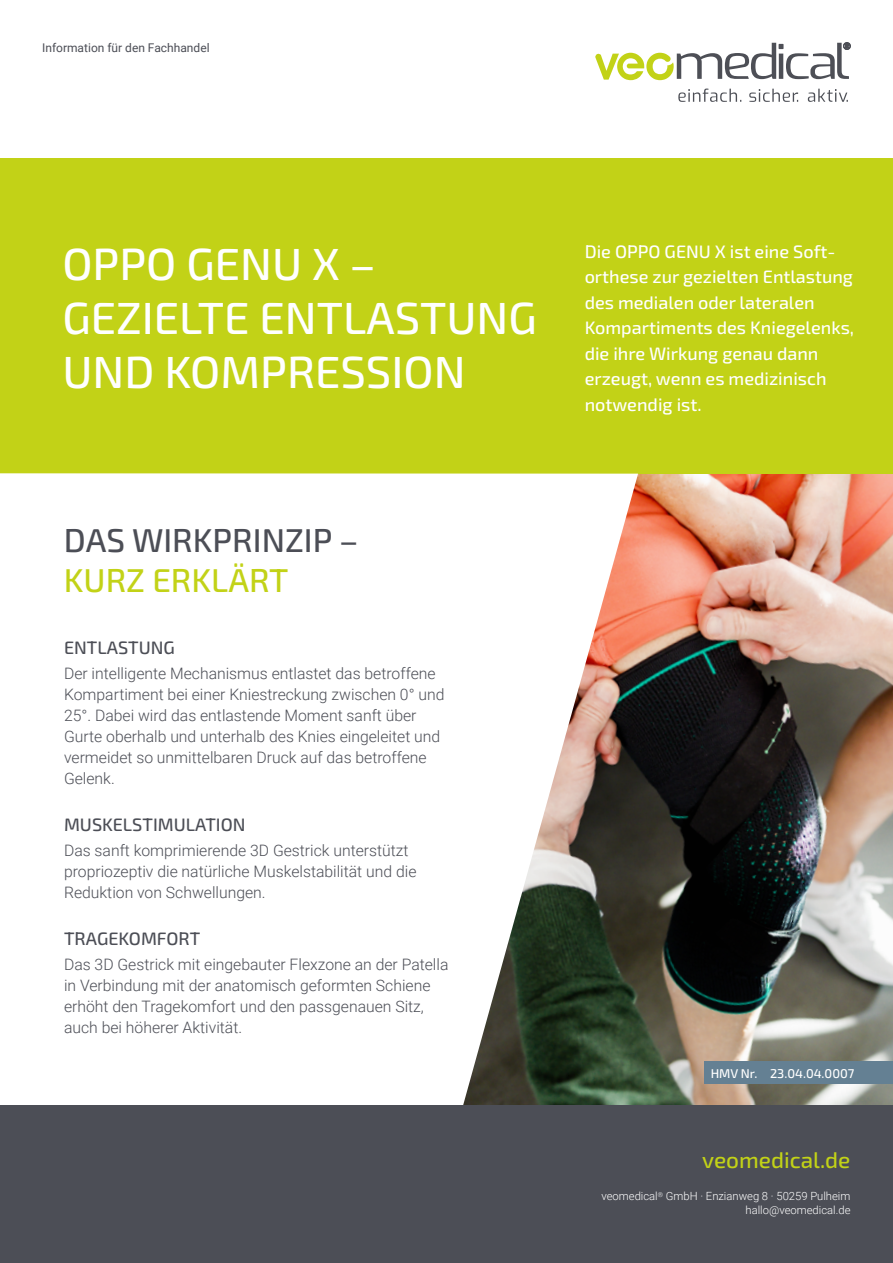
<style>
.page{position:relative;width:893px;height:1263px;background:#fff}
.page>*{position:absolute;margin:0;border:0;box-sizing:border-box;transform-origin:0 0}
.t1{font:500 45px/54px "Exo 2";color:#fff}
.t2{font:500 33px "Exo 2";color:#4c4e56}
.t3{font:500 33px "Exo 2";color:#c2d217}
.t4{font:500 22.5px "Exo 2";color:#c2d217}
.t5{font:500 18px/25.5px "Exo 2";color:#fff}
.t6{font:500 18px "Exo 2";color:#4c4e56}
.t7{font:300 15.75px/21px "Roboto";color:#4c4e56}
.t8{font:500 12.75px "Exo 2";color:#fff}
.t9{font:12px "Roboto";color:#4c4e56}
.t10{font:300 11.25px/13.5px "Roboto";color:#fff;text-align:right}
</style>
<div class="page">
<svg style="left:678px;top:89px;width:63px;height:13px"></svg>
<svg style="left:749px;top:89px;width:49px;height:13px"></svg>
<svg style="left:808px;top:89px;width:40px;height:13px"></svg>
<svg style="left:595px;top:43px;width:255px;height:37px"></svg>
<img style="left:638px;top:474px;width:255px;height:631px">
<div style="left:0;top:158px;width:893px;height:316px;background:#c2d217"></div>
<div style="left:704px;top:1061px;width:189px;height:22px;background:#648093"></div>
<svg style="left:0;top:473px;width:638px;height:632px"></svg>
<div style="left:0;top:1105px;width:893px;height:158px;background:#4c4e56"></div>
<p class="t9" style="left:42px;top:39px;width:169px">Information für den Fachhandel</p>
<h1 class="t1" style="left:62px;top:235px;width:476px">OPPO GENU X –<br>GEZIELTE ENTLASTUNG<br>UND KOMPRESSION</h1>
<h2 class="t2" style="left:64px;top:517px;width:296px">DAS WIRKPRINZIP –</h2>
<h2 class="t3" style="left:64px;top:557px;width:226px">KURZ ERKLÄRT</h2>
<p class="t6" style="left:64px;top:635px;width:112px">ENTLASTUNG</p>
<p class="t7" style="left:64px;top:662px;width:382px">Der intelligente Mechanismus entlastet das betroffene Kompartiment bei einer Kniestreckung zwischen 0° und 25°. Dabei wird das entlastende Moment sanft über Gurte oberhalb und unterhalb des Knies eingeleitet und vermeidet so unmittelbaren Druck auf das betroffene Gelenk.</p>
<p class="t6" style="left:64px;top:812px;width:183px">MUSKELSTIMULATION</p>
<p class="t7" style="left:64px;top:839px;width:354px">Das sanft komprimierende 3D Gestrick unterstützt propriozeptiv die natürliche Muskelstabilität und die<br>Reduktion von Schwellungen.</p>
<p class="t6" style="left:64px;top:926px;width:138px">TRAGEKOMFORT</p>
<p class="t7" style="left:64px;top:953px;width:386px">Das 3D Gestrick mit eingebauter Flexzone an der Patella in Verbindung mit der anatomisch geformten Schiene erhöht den Tragekomfort und den passgenauen Sitz, auch bei höherer Aktivität.</p>
<p class="t5" style="left:585px;top:238px;width:271px">Die OPPO GENU X ist eine Soft&shy;orthese zur gezielten Entlastung des medialen oder lateralen<br>Kompartiments des Kniegelenks, die ihre Wirkung genau dann erzeugt, wenn es medizinisch notwendig ist.</p>
<p class="t8" style="left:711px;top:1064px;width:145px">HMV Nr. 23.04.04.0007</p>
<h3 class="t4" style="left:702px;top:1145px;width:150px">veomedical.de</h3>
<p class="t10" style="left:601px;top:1189px;width:250px">veomedical<sup>®</sup> GmbH · Enzianweg 8 · 50259 Pulheim hallo@veomedical.de</p>
</div>
